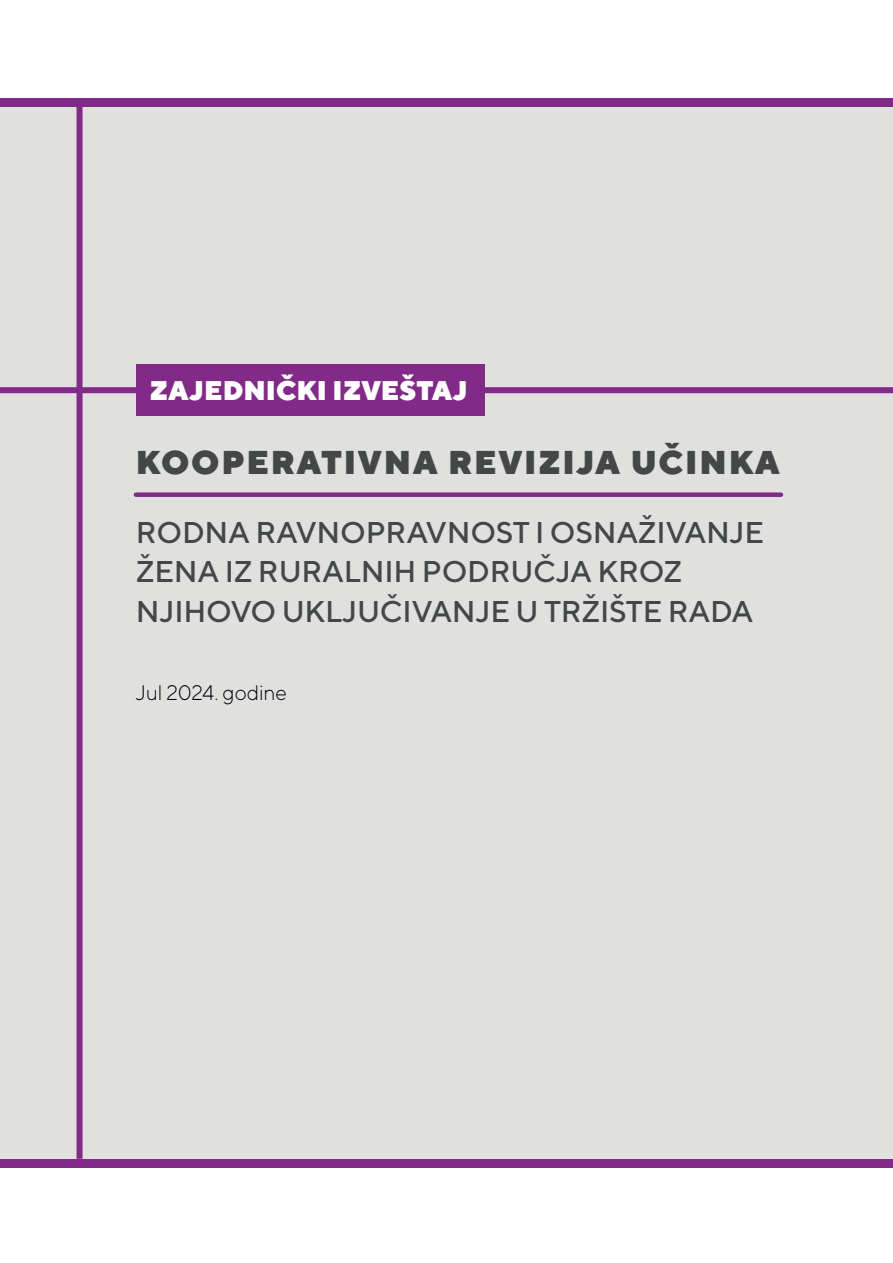
<style>
.page{position:relative;width:893px;height:1263px;background:#fff}
.page>*{position:absolute;margin:0;border:0;box-sizing:border-box;transform-origin:0 0}
.PODNASLOV{font:900 33px "TT Norms";letter-spacing:.055em;color:#434747}
.PODNASLOV-2{font:500 30px/39.5px "TT Norms";letter-spacing:-.01em;color:#434747}
.List_Paragraph{font:900 27px "TT Norms";letter-spacing:.005em;color:#fff}
.t1{font:300 21px "TT Norms";letter-spacing:-.01em;color:#000}
</style>
<div class="page">
<div style="left:0;top:104px;width:893px;height:1055px;background:#e0e0df"></div>
<div style="left:0;top:387px;width:893px;height:6px;background:#822a88"></div>
<div style="left:136px;top:365px;width:348px;height:51px;background:#822a88"></div>
<div style="left:0;top:98px;width:893px;height:8px;background:#822a88"></div>
<div style="left:0;top:1159px;width:893px;height:8px;background:#822a88"></div>
<div style="left:77px;top:104px;width:6px;height:1055px;background:#822a88"></div>
<div style="left:136px;top:492px;width:645px;height:5px;background:#822a88"></div>
<p class="List_Paragraph" style="left:150px;top:373px;width:319px">ZAJEDNIČKI IZVEŠTAJ</p>
<p class="PODNASLOV" style="left:136px;top:440px;width:645px">KOOPERATIVNA REVIZIJA UČINKA</p>
<p class="PODNASLOV-2" style="left:136px;top:512px;width:630px">RODNA RAVNOPRAVNOST I OSNAŽIVANJE<br>ŽENA IZ RURALNIH PODRUČJA KROZ<br>NJIHOVO UKLJUČIVANJE U TRŽIŠTE RADA</p>
<p class="t1" style="left:136px;top:680px;width:153px">Jul 2024. godine</p>
</div>
